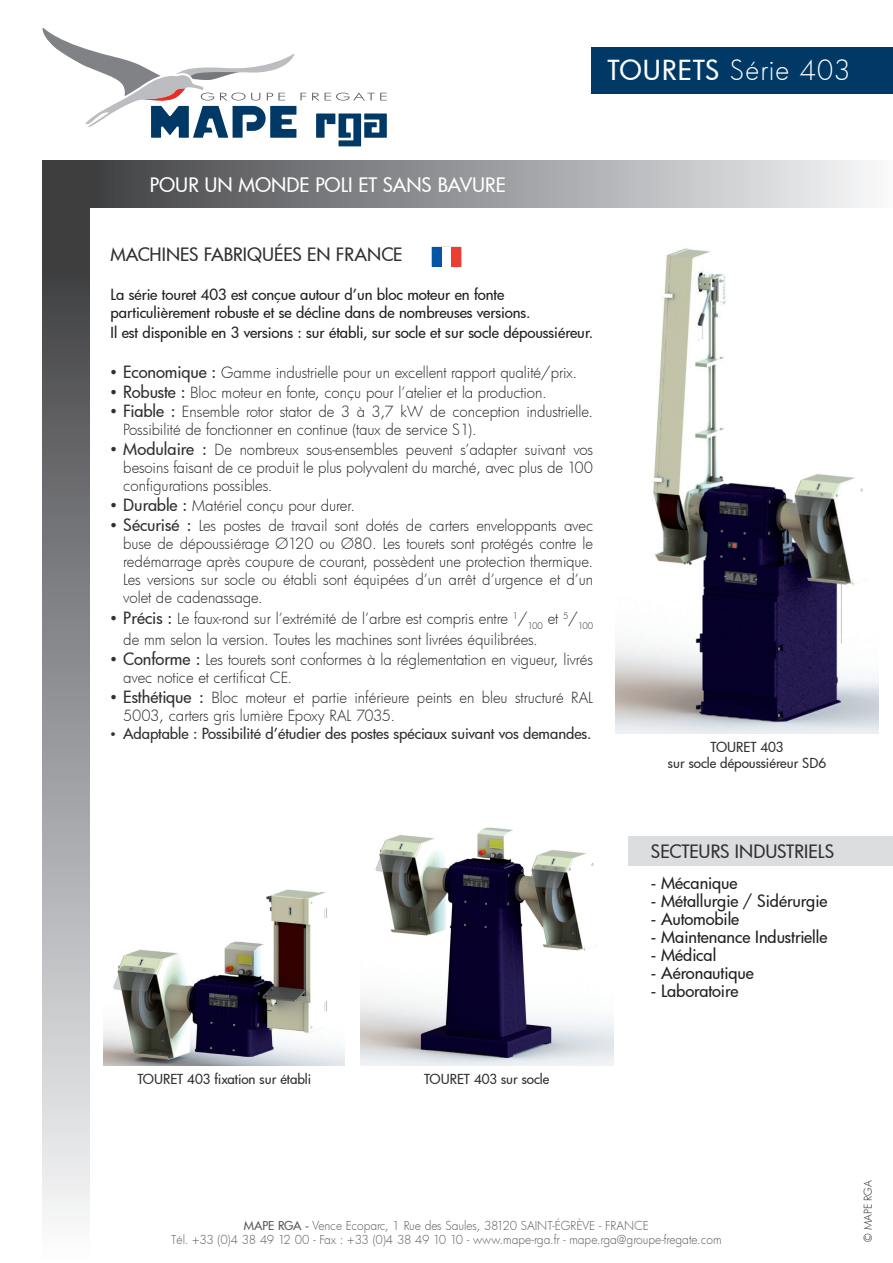
<style>
.page{position:relative;width:893px;height:1263px;background:#fff}
.page>*{position:absolute;margin:0;border:0;box-sizing:border-box;transform-origin:0 0}
.t1{font:27px "Futura Lt";letter-spacing:.025em;color:#fff}
.t2{font:19.5px "Futura Md";color:#fff}
.t3{font:18px "Futura Md";color:#312f30}
.t4{font:16.5px "Futura Md";letter-spacing:-.005em;color:#231f20}
.t5{font:15px/18px "Futura Lt";letter-spacing:-.005em;color:#231f20}
.t6{font:15px/18px "Futura Md";letter-spacing:-.005em;color:#231f20}
.t7{font:15px "Futura Md";letter-spacing:-.01em;color:#312f30}
.t8{font:13.5px/16.2px "Futura Md";color:#312f30;text-align:center}
.t9{font:12px/14.4px "Futura Lt";letter-spacing:-.01em;color:#57585a;text-align:center}
.t10{font:10.5px "Futura Lt";letter-spacing:-.015em;color:#231f20}
.s1{font-family:"Futura Md"}
.s2{font-family:"Times New Roman";font-size:18px;color:#312f30}
.s3{font-family:"Futura Md";font-size:16.5px;color:#312f30}
.s4{font-family:"Times New Roman"}
</style>
<div class="page">
<div style="left:629px;top:836px;width:264px;height:30px;background:#dcdddf"></div>
<div style="left:43px;top:208px;width:46px;height:1053px;background:linear-gradient(to bottom,#36373a,#fafcfe)"></div>
<div style="left:43px;top:161px;width:850px;height:47px;background:linear-gradient(to right,#36373a,#f7f8fb)"></div>
<img style="left:615px;top:248px;width:264px;height:485px">
<img style="left:104px;top:889px;width:241px;height:176px">
<img style="left:360px;top:827px;width:253px;height:238px">
<div style="left:591px;top:47px;width:302px;height:47px;background:#003965"></div>
<div style="left:432px;top:247px;width:10px;height:19px;background:#0155a5"></div>
<div style="left:451px;top:247px;width:10px;height:19px;background:#ee3e34"></div>
<svg style="left:316px;top:114px;width:71px;height:32px"></svg>
<svg style="left:42px;top:28px;width:264px;height:110px"></svg>
<svg style="left:312px;top:93px;width:7px;height:7px"></svg>
<svg style="left:325px;top:92px;width:62px;height:9px"></svg>
<h1 class="t1" style="left:607px;top:52px;width:244px"><span class="s1">TOURETS</span> Série 403</h1>
<h2 class="t2" style="left:150px;top:171px;width:358px">POUR UN MONDE POLI ET SANS BAVURE</h2>
<p class="t3" style="left:111px;top:242px;width:294px">MACHINES FABRIQUÉES EN FRANCE</p>
<p class="t6" style="left:111px;top:285px;width:421px">La série touret 403 est conçue autour d’un bloc moteur en fonte particulièrement robuste et se décline dans de nombreuses versions.</p>
<p class="t6" style="left:111px;top:323px;width:484px">Il est disponible en 3 versions : sur établi, sur socle et sur socle dépoussiéreur.</p>
<p class="t5" style="left:111px;top:363px;width:468px"><span class="s2">•</span> <span class="s3">Economique :</span> Gamme industrielle pour un excellent rapport qualité/prix.</p>
<p class="t5" style="left:111px;top:383px;width:438px"><span class="s2">•</span> <span class="s3">Robuste :</span> Bloc moteur en fonte, conçu pour l’atelier et la production.</p>
<p class="t5" style="left:123px;top:403px;width:471px;text-indent:-13px"><span class="s2">•</span> <span class="s3">Fiable :</span> Ensemble rotor stator de 3 à 3,7 kW de conception industrielle.<br>Possibilité de fonctionner en continue (taux de service S1).</p>
<p class="t5" style="left:123px;top:440px;width:471px;text-align:justify;text-indent:-13px"><span class="s2">•</span> <span class="s3">Modulaire :</span> De nombreux sous-ensembles peuvent s’adapter suivant vos besoins faisant de ce produit le plus polyvalent du marché, avec plus de 100 configurations possibles.</p>
<p class="t5" style="left:111px;top:496px;width:246px"><span class="s2">•</span> <span class="s3">Durable :</span> Matériel conçu pour durer.</p>
<p class="t5" style="left:123px;top:516px;width:471px;text-align:justify;text-indent:-13px"><span class="s2">•</span> <span class="s3">Sécurisé :</span> Les postes de travail sont dotés de carters enveloppants avec buse de dépoussiérage Ø120 ou Ø80. Les tourets sont protégés contre le redémarrage après coupure de courant, possèdent une protection thermique.<br>Les versions sur socle ou établi sont équipées d’un arrêt d’urgence et d’un volet de cadenassage.</p>
<p class="t5" style="left:123px;top:608px;width:471px;line-height:21px;text-indent:-13px"><span class="s2">•</span> <span class="s3">Précis :</span> Le faux-rond sur l’extrémité de l’arbre est compris entre <sup>1</sup>/<sub>100</sub> et <sup>5</sup>/<sub>100 </sub>de mm selon la version. Toutes les machines sont livrées équilibrées.</p>
<p class="t5" style="left:123px;top:650px;width:471px;text-indent:-13px"><span class="s2">•</span> <span class="s3">Conforme :</span> Les tourets sont conformes à la réglementation en vigueur, livrés avec notice et certificat CE.</p>
<p class="t5" style="left:123px;top:688px;width:471px;text-indent:-13px"><span class="s2">•</span> <span class="s3">Esthétique :</span> Bloc moteur et partie inférieure peints en bleu structuré RAL<br>5003, carters gris lumière Epoxy RAL 7035.</p>
<p class="t7" style="left:111px;top:723px;width:482px"><span class="s4">•</span> Adaptable : Possibilité d’étudier des postes spéciaux suivant vos demandes.</p>
<p class="t8" style="left:137px;top:1071px;width:175px">TOURET 403 fixation sur établi</p>
<p class="t8" style="left:424px;top:1071px;width:127px">TOURET 403 sur socle</p>
<p class="t8" style="left:668px;top:738px;width:160px">TOURET 403<br>sur socle dépoussiéreur SD6</p>
<p class="t3" style="left:651px;top:839px;width:185px">SECTEURS INDUSTRIELS</p>
<p class="t4" style="left:651px;top:872px;width:88px">- Mécanique</p>
<p class="t4" style="left:651px;top:890px;width:178px">- Métallurgie / Sidérurgie</p>
<p class="t4" style="left:651px;top:908px;width:90px">- Automobile</p>
<p class="t4" style="left:651px;top:926px;width:178px">- Maintenance Industrielle</p>
<p class="t4" style="left:651px;top:944px;width:67px">- Médical</p>
<p class="t4" style="left:651px;top:962px;width:104px">- Aéronautique</p>
<p class="t4" style="left:651px;top:980px;width:89px">- Laboratoire</p>
<p class="t9" style="left:171px;top:1218px;width:552px"><span class="s1">MAPE RGA -</span> Vence Ecoparc, 1 Rue des Saules, 38120 SAINT-ÉGRÈVE - FRANCE<br>Tél. +33 (0)4 38 49 12 00 - Fax : +33 (0)4 38 49 10 10 - www.mape-rga.fr - mape.rga@groupe-fregate.com</p>
<p class="t10" style="left:861px;top:1242px;width:62px;rotate:-90deg">© MAPE RGA</p>
</div>
